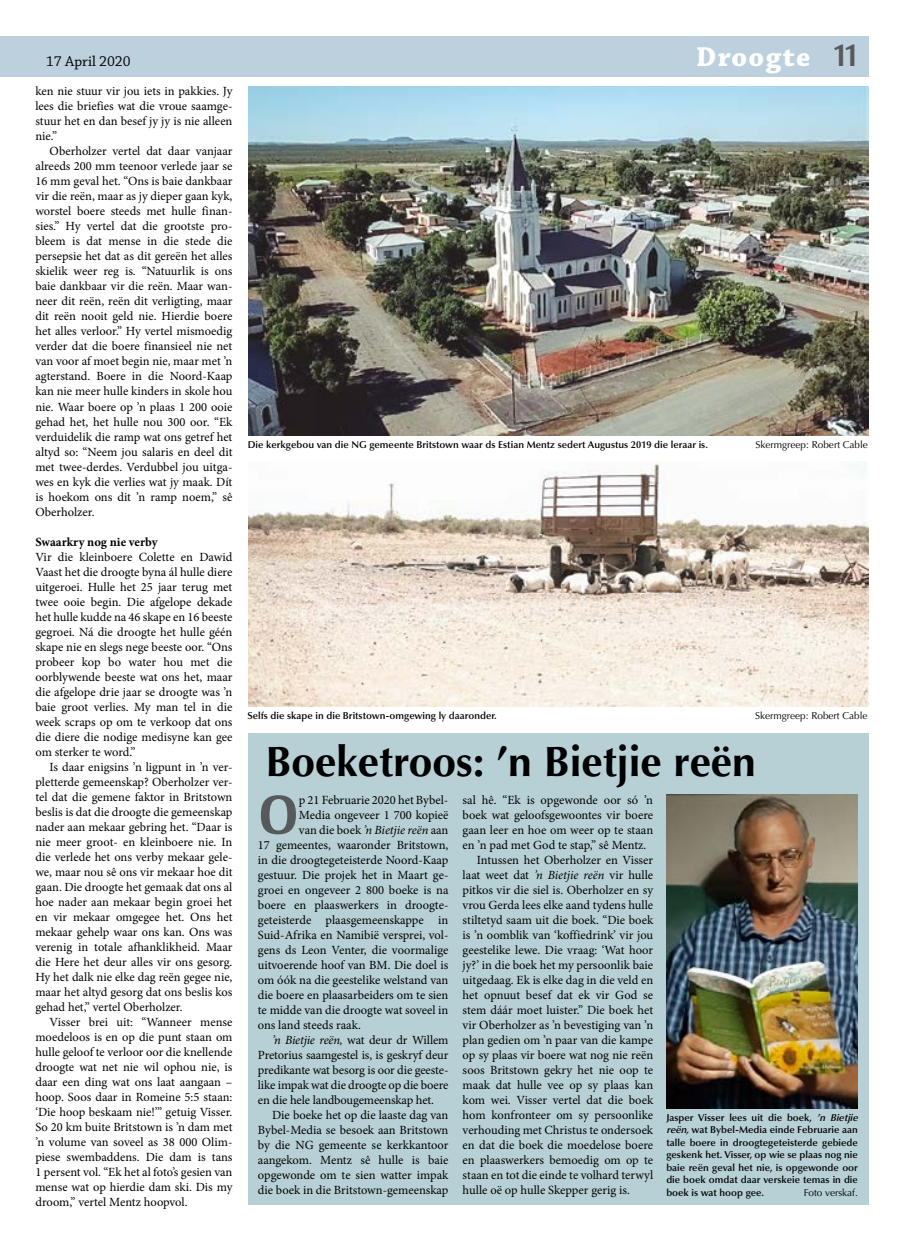
<style>
.page{position:relative;width:904px;height:1241px;background:#fff}
.page>*{position:absolute;margin:0;border:0;box-sizing:border-box;transform-origin:0 0}
.t1{font:700 57px "Strayhorn MT Std";color:#58595b}
.t2{font:700 42.5px "Optima LT Std";color:#000}
.t3{font:700 28.75px "Chaparral Pro";letter-spacing:.045em;color:#fff}
.t4{font:15px "Chaparral Pro";color:#000}
.t5{font:12.5px/15px "Minion Pro";color:#000;text-align:justify}
.t6{font:700 12.5px "Minion Pro";color:#000}
.t7{font:600 10px/12.5px "Optima LT Std";color:#000}
.t8{font:10px "Optima LT Std";color:#000}
.s1{font-family:"Penumbra Sans Std";font-weight:600;font-size:27.5px;color:#58595b}
.s2{font-style:italic}
</style>
<div class="page">
<div style="left:248px;top:733px;width:620px;height:471px;background:#b7d0d5"></div>
<div style="left:0;top:36px;width:868px;height:40px;background:#bcd1dd"></div>
<img style="left:248px;top:86px;width:620px;height:349px">
<img style="left:666px;top:794px;width:191px;height:314px">
<img style="left:248px;top:461px;width:620px;height:245px">
<p class="t4" style="left:46px;top:53px;width:86px">17 April 2020</p>
<h3 class="t3" style="left:696px;top:40px;width:163px">Droogte <span class="s1">11</span></h3>
<p class="t5" style="left:35px;top:84px;width:198px">ken nie stuur vir jou iets in pakkies. Jy lees die briefies wat die vroue saamge&shy;stuur het en dan besef jy jy is nie alleen nie.”</p>
<p class="t5" style="left:35px;top:144px;width:198px;text-indent:14px">Oberholzer vertel dat daar vanjaar alreeds 200 mm teenoor verlede jaar se 16 mm geval het. “Ons is baie dankbaar vir die reën, maar as jy dieper gaan kyk, worstel boere steeds met hulle finan&shy;sies.” Hy vertel dat die grootste pro&shy;bleem is dat mense in die stede die persepsie het dat as dit gereën het alles skielik weer reg is. “Natuurlik is ons baie dankbaar vir die reën. Maar wan&shy;neer dit reën, reën dit verligting, maar dit reën nooit geld nie. Hierdie boere het alles verloor.” Hy vertel mismoedig verder dat die boere finansieel nie net van voor af moet begin nie, maar met ’n agterstand. Boere in die Noord-Kaap kan nie meer hulle kinders in skole hou nie. Waar boere op ’n plaas 1 200 ooie gehad het, het hulle nou 300 oor. “Ek verduidelik die ramp wat ons getref het altyd so: “Neem jou salaris en deel dit met twee-derdes. Verdubbel jou uitga&shy;wes en kyk die verlies wat jy maak. Dít is hoekom ons dit ’n ramp noem,” sê Oberholzer.</p>
<p class="t6" style="left:35px;top:532px;width:124px">Swaarkry nog nie verby</p>
<p class="t5" style="left:35px;top:549px;width:198px">Vir die kleinboere Colette en Dawid Vaast het die droogte byna ál hulle diere uitgeroei. Hulle het 25 jaar terug met twee ooie begin. Die afgelope dekade het hulle kudde na 46 skape en 16 beeste gegroei. Ná die droogte het hulle géén skape nie en slegs nege beeste oor. “Ons probeer kop bo water hou met die oorblywende beeste wat ons het, maar die afgelope drie jaar se droogte was ’n baie groot verlies. My man tel in die week scraps op om te verkoop dat ons die diere die nodige medisyne kan gee om sterker te word.”</p>
<p class="t5" style="left:35px;top:759px;width:198px;text-indent:14px">Is daar enigsins ’n ligpunt in ’n ver&shy;pletterde gemeenskap? Oberholzer ver&shy;tel dat die gemene faktor in Britstown beslis is dat die droogte die gemeenskap nader aan mekaar gebring het. “Daar is nie meer groot- en kleinboere nie. In die verlede het ons verby mekaar gele&shy;we, maar nou sê ons vir mekaar hoe dit gaan. Die droogte het gemaak dat ons al hoe nader aan mekaar begin groei het en vir mekaar omgegee het. Ons het mekaar gehelp waar ons kan. Ons was verenig in totale afhanklikheid. Maar die Here het deur alles vir ons gesorg.<br>Hy het dalk nie elke dag reën gegee nie, maar het altyd gesorg dat ons beslis kos gehad het,” vertel Oberholzer.</p>
<p class="t5" style="left:35px;top:1014px;width:198px;text-indent:14px">Visser brei uit: “Wanneer mense moedeloos is en op die punt staan om hulle geloof te verloor oor die knellende droogte wat net nie wil ophou nie, is daar een ding wat ons laat aangaan – hoop. Soos daar in Romeine 5:5 staan: ‘Die hoop beskaam nie!’” getuig Visser.<br>So 20 km buite Britstown is ’n dam met ’n volume van soveel as 38 000 Olim&shy;piese swembaddens. Die dam is tans 1 persent vol. “Ek het al foto’s gesien van mense wat op hierdie dam ski. Dis my droom,” vertel Mentz hoopvol.</p>
<p class="t7" style="left:248px;top:438px;width:461px">Die kerkgebou van die NG gemeente Britstown waar ds Estian Mentz sedert Augustus 2019 die leraar is.</p>
<p class="t8" style="left:755px;top:438px;width:114px">Skermgreep: Robert Cable</p>
<p class="t7" style="left:247px;top:709px;width:251px">Selfs die skape in die Britstown-omgewing ly daaronder.</p>
<p class="t8" style="left:755px;top:710px;width:114px">Skermgreep: Robert Cable</p>
<h2 class="t2" style="left:265px;top:736px;width:491px">Boeketroos: ’n Bietjie reën</h2>
<h1 class="t1" style="left:258px;top:781px;width:43px">O</h1>
<p class="t5" style="left:299px;top:792px;width:148px">p 21 Februarie 2020 het Bybel--</p>
<p class="t5" style="left:299px;top:807px;width:151px">Media ongeveer 1 700 kopieë</p>
<p class="t5" style="left:299px;top:822px;width:151px">van die boek <span class="s2">’n Bietjie reën</span> aan</p>
<p class="t5" style="left:258px;top:837px;width:192px">17 gemeentes, waaronder Britstown,</p>
<p class="t5" style="left:258px;top:852px;width:192px">in die droogtegeteisterde Noord-Kaap</p>
<p class="t5" style="left:258px;top:867px;width:192px">gestuur. Die projek het in Maart ge-</p>
<p class="t5" style="left:258px;top:882px;width:192px">groei en ongeveer 2 800 boeke is na</p>
<p class="t5" style="left:258px;top:897px;width:192px">boere en plaaswerkers in droogte-</p>
<p class="t5" style="left:258px;top:912px;width:192px">geteisterde plaasgemeenskappe in</p>
<p class="t5" style="left:258px;top:927px;width:192px">Suid-Afrika en Namibië versprei, vol-</p>
<p class="t5" style="left:258px;top:942px;width:192px">gens ds Leon Venter, die voormalige</p>
<p class="t5" style="left:258px;top:957px;width:192px">uitvoerende hoof van BM. Die doel is</p>
<p class="t5" style="left:258px;top:972px;width:192px">om óók na die geestelike welstand van</p>
<p class="t5" style="left:258px;top:987px;width:192px">die boere en plaasarbeiders om te sien</p>
<p class="t5" style="left:258px;top:1002px;width:192px">te midde van die droogte wat soveel in</p>
<p class="t5" style="left:258px;top:1017px;width:104px">ons land steeds raak.</p>
<p class="t5" style="left:272px;top:1032px;width:178px"><span class="s2">’n Bietjie reën,</span> wat deur dr Willem</p>
<p class="t5" style="left:258px;top:1047px;width:192px">Pretorius saamgestel is, is geskryf deur</p>
<p class="t5" style="left:258px;top:1062px;width:192px">predikante wat besorg is oor die geeste-</p>
<p class="t5" style="left:258px;top:1077px;width:192px">like impak wat die droogte op die boere</p>
<p class="t5" style="left:258px;top:1092px;width:178px">en die hele landbougemeenskap het.</p>
<p class="t5" style="left:272px;top:1107px;width:178px">Die boeke het op die laaste dag van</p>
<p class="t5" style="left:258px;top:1122px;width:192px">Bybel-Media se besoek aan Britstown</p>
<p class="t5" style="left:258px;top:1137px;width:192px">by die NG gemeente se kerkkantoor</p>
<p class="t5" style="left:258px;top:1152px;width:192px">aangekom. Mentz sê hulle is baie</p>
<p class="t5" style="left:258px;top:1167px;width:192px">opgewonde om te sien watter impak</p>
<p class="t5" style="left:258px;top:1182px;width:192px">die boek in die Britstown-gemeenskap</p>
<p class="t5" style="left:462px;top:792px;width:192px">sal hê. “Ek is opgewonde oor só ’n</p>
<p class="t5" style="left:462px;top:807px;width:192px">boek wat geloofsgewoontes vir boere</p>
<p class="t5" style="left:462px;top:822px;width:192px">gaan leer en hoe om weer op te staan</p>
<p class="t5" style="left:462px;top:837px;width:185px">en ’n pad met God te stap,” sê Mentz.</p>
<p class="t5" style="left:477px;top:852px;width:178px">Intussen het Oberholzer en Visser</p>
<p class="t5" style="left:462px;top:867px;width:192px">laat weet dat <span class="s2">’n Bietjie reën</span> vir hulle</p>
<p class="t5" style="left:462px;top:882px;width:192px">pitkos vir die siel is. Oberholzer en sy</p>
<p class="t5" style="left:462px;top:897px;width:192px">vrou Gerda lees elke aand tydens hulle</p>
<p class="t5" style="left:462px;top:912px;width:192px">stiltetyd saam uit die boek. “Die boek</p>
<p class="t5" style="left:462px;top:927px;width:192px">is ’n oomblik van ‘koffiedrink’ vir jou</p>
<p class="t5" style="left:462px;top:942px;width:192px">geestelike lewe. Die vraag: ‘Wat hoor</p>
<p class="t5" style="left:462px;top:957px;width:192px">jy?’ in die boek het my persoonlik baie</p>
<p class="t5" style="left:462px;top:972px;width:192px">uitgedaag. Ek is elke dag in die veld en</p>
<p class="t5" style="left:462px;top:987px;width:192px">het opnuut besef dat ek vir God se</p>
<p class="t5" style="left:462px;top:1002px;width:192px">stem dáár moet luister.” Die boek het</p>
<p class="t5" style="left:462px;top:1017px;width:192px">vir Oberholzer as ’n bevestiging van ’n</p>
<p class="t5" style="left:462px;top:1032px;width:192px">plan gedien om ’n paar van die kampe</p>
<p class="t5" style="left:462px;top:1047px;width:192px">op sy plaas vir boere wat nog nie reën</p>
<p class="t5" style="left:462px;top:1062px;width:192px">soos Britstown gekry het nie oop te</p>
<p class="t5" style="left:462px;top:1077px;width:192px">maak dat hulle vee op sy plaas kan</p>
<p class="t5" style="left:462px;top:1092px;width:192px">kom wei. Visser vertel dat die boek</p>
<p class="t5" style="left:462px;top:1107px;width:192px">hom konfronteer om sy persoonlike</p>
<p class="t5" style="left:462px;top:1122px;width:192px">verhouding met Christus te ondersoek</p>
<p class="t5" style="left:462px;top:1137px;width:192px">en dat die boek die moedelose boere</p>
<p class="t5" style="left:462px;top:1152px;width:192px">en plaaswerkers bemoedig om op te</p>
<p class="t5" style="left:462px;top:1167px;width:192px">staan en tot die einde te volhard terwyl</p>
<p class="t5" style="left:462px;top:1182px;width:169px">hulle oë op hulle Skepper gerig is.</p>
<p class="t7" style="left:666px;top:1110px;width:195px">Jasper Visser lees uit die boek, <span class="s2">’n Bietjie reën,</span>wat Bybel-Media einde Februarie aan talle boere in droogtegeteisterde gebiede geskenk het. Visser, op wie se plaas nog nie baie reën geval het nie, is opgewonde oor die boek omdat daar verskeie temas in die boek is wat hoop gee.</p>
<p class="t8" style="left:804px;top:1186px;width:55px">Foto verskaf.</p>
</div>
